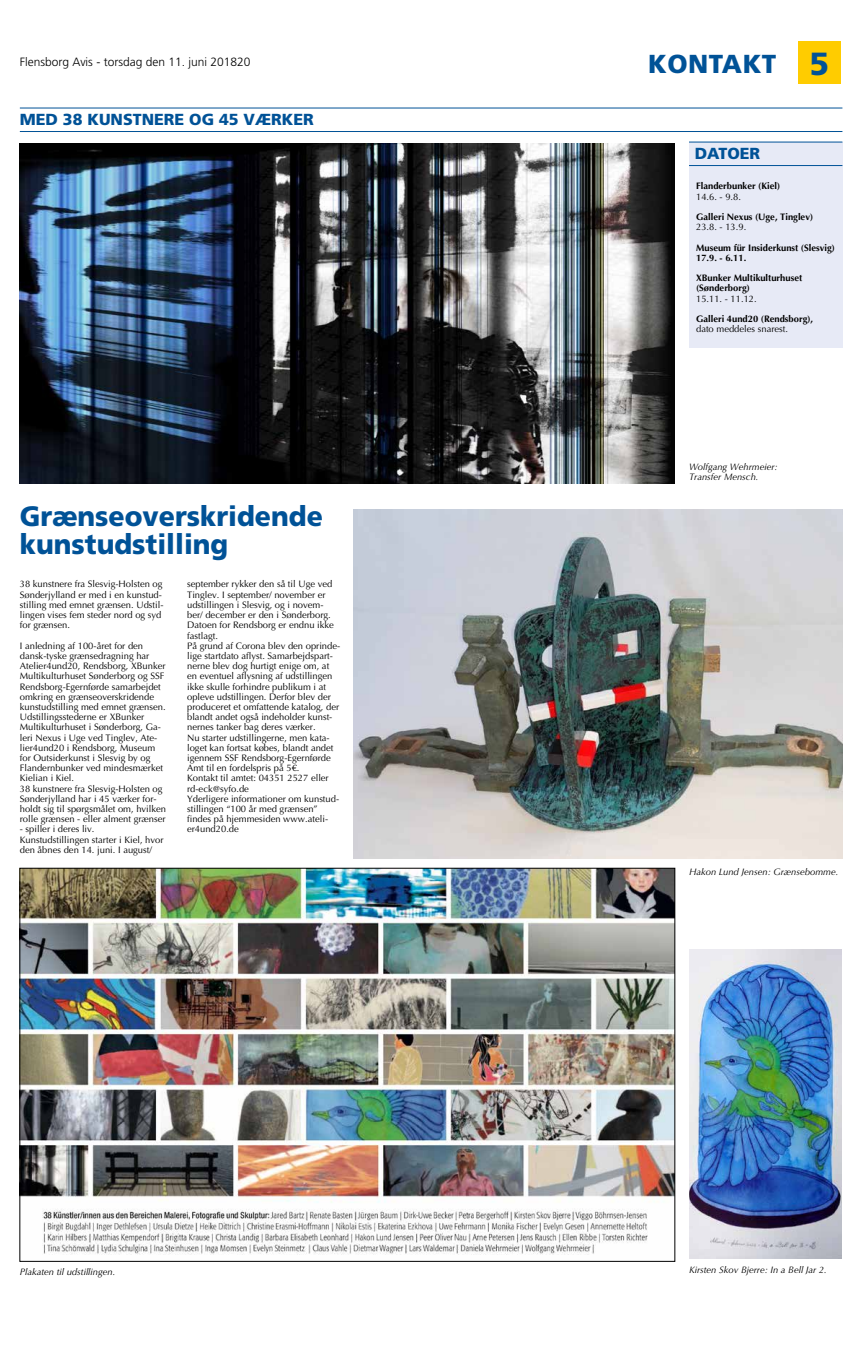
<style>
.page{position:relative;width:862px;height:1353px;background:#fff}
.page>*{position:absolute;margin:0;border:0;box-sizing:border-box;transform-origin:0 0}
.t1{font:900 28px/28.6px "Frutiger";color:#005297;scale:.95 1}
.t2{font:900 26px "Frutiger";letter-spacing:.02em;color:#005297}
.t3{font:900 16px "Frutiger";color:#005297}
.t4{font:300 12px "Frutiger";color:#000}
.t5{font:9.4px/10.2px "Optima";color:#000}
.t6{font:700 9.4px/10.2px "Optima";color:#000}
.t7{font:italic 9.4px/10.2px "Optima";color:#000}
.s1{font-size:32px}
</style>
<div class="page">
<div style="left:798px;top:41px;width:43px;height:43px;background:#fc0"></div>
<hr style="left:20px;top:108px;width:822px;height:1px;background:#005297">
<hr style="left:20px;top:131px;width:822px;height:1px;background:#005297">
<img style="left:20px;top:143px;width:655px;height:340px">
<img style="left:689px;top:949px;width:152px;height:309px">
<img style="left:22px;top:869px;width:651px;height:386px">
<img style="left:354px;top:509px;width:488px;height:348px">
<div style="left:689px;top:142px;width:153px;height:206px;background:#e7eaf6"></div>
<hr style="left:689px;top:142px;width:153px;height:1px;background:#005297">
<hr style="left:689px;top:165px;width:153px;height:1px;background:#005297">
<p class="t4" style="left:20px;top:55px;width:232px">Flensborg Avis - torsdag den 11. juni 201820</p>
<h2 class="t2" style="left:648px;top:48px;width:182px">KONTAKT <span class="s1">5</span></h2>
<h3 class="t3" style="left:20px;top:110px;width:295px">MED 38 KUNSTNERE OG 45 VÆRKER</h3>
<h3 class="t3" style="left:694px;top:144px;width:67px">DATOER</h3>
<p class="t6" style="left:696px;top:181px;width:86px">Flanderbunker (Kiel)</p>
<p class="t5" style="left:696px;top:191px;width:46px">14.6. - 9.8.</p>
<p class="t6" style="left:696px;top:212px;width:119px">Galleri Nexus (Uge, Tinglev)</p>
<p class="t5" style="left:696px;top:222px;width:52px">23.8. - 13.9.</p>
<p class="t6" style="left:696px;top:242px;width:140px">Museum für Insiderkunst (Slesvig)<br>17.9. - 6.11.</p>
<p class="t6" style="left:696px;top:273px;width:108px">XBunker Multikulturhuset (Sønderborg)</p>
<p class="t5" style="left:696px;top:293px;width:62px">15.11. - 11.12.</p>
<p class="t6" style="left:696px;top:314px;width:119px">Galleri 4und20 (Rendsborg),</p>
<p class="t5" style="left:696px;top:324px;width:93px">dato meddeles snarest.</p>
<h1 class="t1" style="left:20px;top:501px;width:320px">Grænseoverskridende kunstudstilling</h1>
<p class="t5" style="left:20px;top:579px;width:145px">38 kunstnere fra Slesvig-Holsten og<br>Sønderjylland er med i en kunstud&shy;stilling med emnet grænsen. Udstil&shy;lingen vises fem steder nord og syd for grænsen.</p>
<p class="t5" style="left:20px;top:640px;width:148px">I anledning af 100-året for den dansk-tyske grænsedragning har Atelier4und20, Rendsborg, XBunker Multikulturhuset Sønderborg og SSF Rendsborg-Egernførde samarbejdet omkring en grænseoverskridende kunstudstilling med emnet grænsen.<br>Udstillingsstederne er XBunker Multikulturhuset i Sønderborg, Ga&shy;leri Nexus i Uge ved Tinglev, Ate&shy;lier4und20 i Rendsborg, Museum for Outsiderkunst i Slesvig by og Flandernbunker ved mindesmærket Kielian i Kiel.<br>38 kunstnere fra Slesvig-Holsten og Sønderjylland har i 45 værker for&shy;holdt sig til spørgsmålet om, hvilken rolle grænsen - eller alment grænser</p>
<p class="t5" style="left:20px;top:824px;width:145px">- spiller i deres liv.<br>Kunstudstillingen starter i Kiel, hvor den åbnes den 14. juni. I august/</p>
<p class="t5" style="left:187px;top:579px;width:155px">september rykker den så til Uge ved<br>Tinglev. I september/ november er udstillingen i Slesvig, og i novem&shy;ber/ december er den i Sønderborg.<br>Datoen for Rendsborg er endnu ikke fastlagt.<br>På grund af Corona blev den oprinde&shy;lige startdato aflyst. Samarbejdspart&shy;nerne blev dog hurtigt enige om, at en eventuel aflysning af udstillingen ikke skulle forhindre publikum i at opleve udstillingen. Derfor blev der produceret et omfattende katalog, der blandt andet også indeholder kunst&shy;nernes tanker bag deres værker.<br>Nu starter udstillingerne, men kata&shy;loget kan fortsat købes, blandt andet igennem SSF Rendsborg-Egernførde<br>Amt til en fordelspris på 5€.<br>Kontakt til amtet: 04351 2527 eller rd-eck@syfo.de<br>Yderligere informationer om kunstud&shy;stillingen “100 år med grænsen” findes på hjemmesiden www.ateli&shy;er4und20.de</p>
<p class="t7" style="left:689px;top:461px;width:90px">Wolfgang Wehrmeier:<br>Transfer Mensch.</p>
<p class="t7" style="left:689px;top:866px;width:151px">Hakon Lund Jensen: Grænsebomme.</p>
<p class="t7" style="left:20px;top:1266px;width:97px">Plakaten til udstillingen.</p>
<p class="t7" style="left:689px;top:1264px;width:139px">Kirsten Skov Bjerre: In a Bell Jar 2.</p>
</div>
